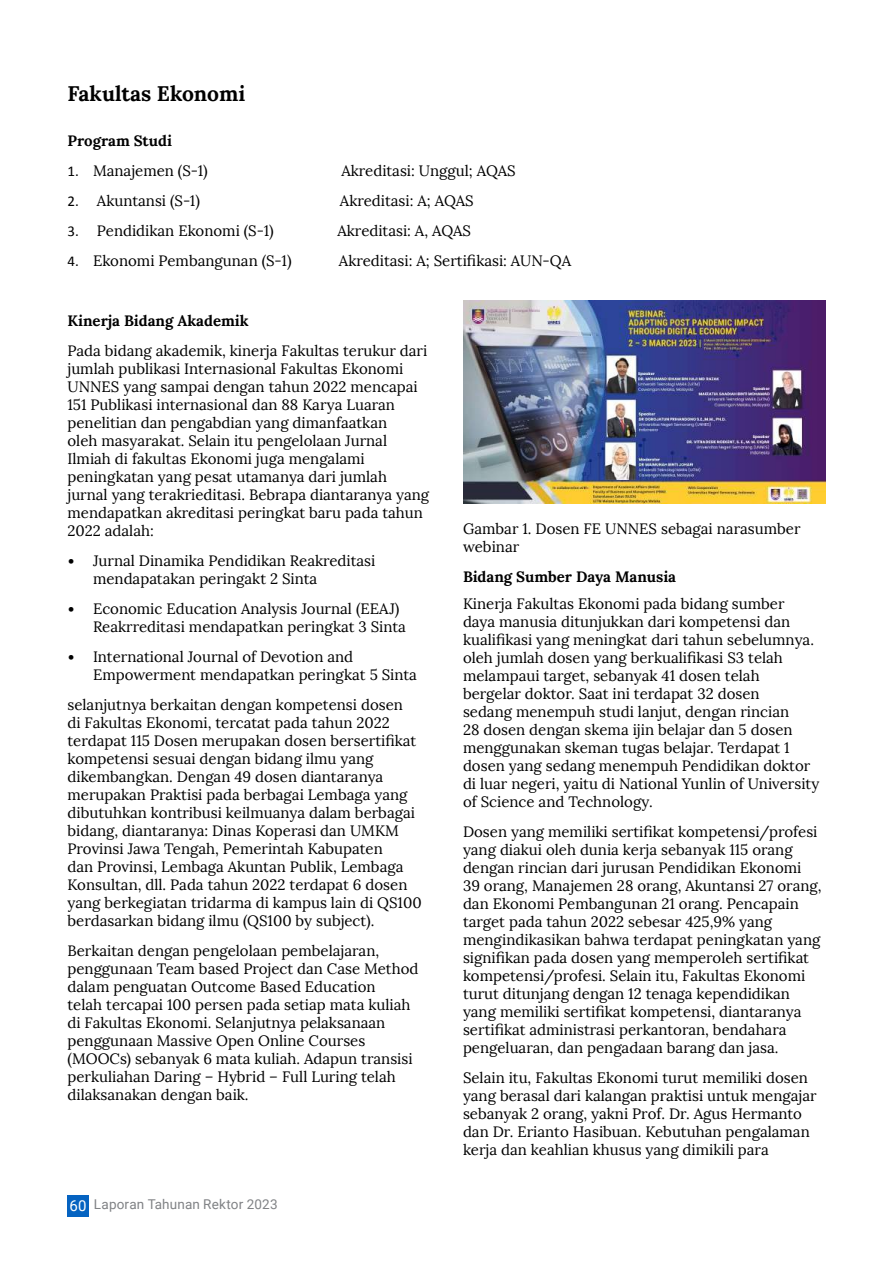
<style>
.page{position:relative;width:893px;height:1263px;background:#fff}
.page>*{position:absolute;margin:0;border:0;box-sizing:border-box;transform-origin:0 0}
.t1{font:700 21px "Lora";color:#000}
.t2{font:15px/18px "Lora";color:#000}
.t3{font:700 15px "Lora";color:#000}
.t4{font:13.5px "Roboto";letter-spacing:.01em;color:#808285}
.s1{font-family:"Calibri"}
.s2{font-size:15px;color:#fff}
</style>
<div class="page">
<div style="left:68px;top:1195px;width:21px;height:22px;background:#0563c1"></div>
<img style="left:463px;top:300px;width:362px;height:204px">
<h1 class="t1" style="left:68px;top:79px;width:179px">Fakultas Ekonomi</h1>
<p class="t3" style="left:68px;top:130px;width:106px">Program Studi</p>
<p class="t2" style="left:68px;top:161px;width:142px"><span class="s1">1.</span> Manajemen (S-1)</p>
<p class="t2" style="left:341px;top:161px;width:176px">Akreditasi: Unggul; AQAS</p>
<p class="t2" style="left:68px;top:191px;width:134px"><span class="s1">2.</span> Akuntansi (S-1)</p>
<p class="t2" style="left:340px;top:191px;width:135px">Akreditasi: A; AQAS</p>
<p class="t2" style="left:68px;top:221px;width:208px"><span class="s1">3.</span> Pendidikan Ekonomi (S-1)</p>
<p class="t2" style="left:337px;top:221px;width:135px">Akreditasi: A, AQAS</p>
<p class="t2" style="left:68px;top:251px;width:226px"><span class="s1">4.</span> Ekonomi Pembangunan (S-1)</p>
<p class="t2" style="left:339px;top:251px;width:234px">Akreditasi: A; Sertifikasi: AUN-QA</p>
<p class="t3" style="left:68px;top:310px;width:183px">Kinerja Bidang Akademik</p>
<p class="t2" style="left:68px;top:341px;width:363px">Pada bidang akademik, kinerja Fakultas terukur dari jumlah publikasi Internasional Fakultas Ekonomi UNNES yang sampai dengan tahun 2022 mencapai 151 Publikasi internasional dan 88 Karya Luaran penelitian dan pengabdian yang dimanfaatkan<br>oleh masyarakat. Selain itu pengelolaan Jurnal Ilmiah di fakultas Ekonomi juga mengalami peningkatan yang pesat utamanya dari jumlah jurnal yang terakrieditasi. Bebrapa diantaranya yang mendapatkan akreditasi peringkat baru pada tahun 2022 adalah:</p>
<p class="t2" style="left:93px;top:551px;width:284px;text-indent:-26px"><span class="s1">•</span> Jurnal Dinamika Pendidikan Reakreditasi mendapatakan peringakt 2 Sinta</p>
<p class="t2" style="left:93px;top:599px;width:314px;text-indent:-26px"><span class="s1">•</span> Economic Education Analysis Journal (EEAJ)<br>Reakrreditasi mendapatkan peringkat 3 Sinta</p>
<p class="t2" style="left:93px;top:647px;width:325px;text-indent:-26px"><span class="s1">•</span> International Journal of Devotion and<br>Empowerment mendapatkan peringkat 5 Sinta</p>
<p class="t2" style="left:68px;top:695px;width:356px">selanjutnya berkaitan dengan kompetensi dosen<br>di Fakultas Ekonomi, tercatat pada tahun 2022 terdapat 115 Dosen merupakan dosen bersertifikat kompetensi sesuai dengan bidang ilmu yang dikembangkan. Dengan 49 dosen diantaranya merupakan Praktisi pada berbagai Lembaga yang dibutuhkan kontribusi keilmuanya dalam berbagai bidang, diantaranya: Dinas Koperasi dan UMKM Provinsi Jawa Tengah, Pemerintah Kabupaten<br>dan Provinsi, Lembaga Akuntan Publik, Lembaga Konsultan, dll. Pada tahun 2022 terdapat 6 dosen yang berkegiatan tridarma di kampus lain di QS100 berdasarkan bidang ilmu (QS100 by subject).</p>
<p class="t2" style="left:68px;top:941px;width:352px">Berkaitan dengan pengelolaan pembelajaran, penggunaan Team based Project dan Case Method dalam penguatan Outcome Based Education<br>telah tercapai 100 persen pada setiap mata kuliah di Fakultas Ekonomi. Selanjutnya pelaksanaan penggunaan Massive Open Online Courses (MOOCs) sebanyak 6 mata kuliah. Adapun transisi perkuliahan Daring – Hybrid – Full Luring telah dilaksanakan dengan baik.</p>
<p class="t4" style="left:69px;top:1195px;width:210px"><span class="s2">60</span> Laporan Tahunan Rektor 2023</p>
<p class="t2" style="left:463px;top:519px;width:339px">Gambar 1. Dosen FE UNNES sebagai narasumber webinar</p>
<p class="t3" style="left:463px;top:567px;width:215px">Bidang Sumber Daya Manusia</p>
<p class="t2" style="left:463px;top:594px;width:358px">Kinerja Fakultas Ekonomi pada bidang sumber daya manusia ditunjukkan dari kompetensi dan kualifikasi yang meningkat dari tahun sebelumnya. oleh jumlah dosen yang berkualifikasi S3 telah melampaui target, sebanyak 41 dosen telah bergelar doktor. Saat ini terdapat 32 dosen<br>sedang menempuh studi lanjut, dengan rincian<br>28 dosen dengan skema ijin belajar dan 5 dosen menggunakan skeman tugas belajar. Terdapat 1 dosen yang sedang menempuh Pendidikan doktor di luar negeri, yaitu di National Yunlin of University of Science and Technology.</p>
<p class="t2" style="left:463px;top:822px;width:360px">Dosen yang memiliki sertifikat kompetensi/profesi yang diakui oleh dunia kerja sebanyak 115 orang dengan rincian dari jurusan Pendidikan Ekonomi 39 orang, Manajemen 28 orang, Akuntansi 27 orang, dan Ekonomi Pembangunan 21 orang. Pencapain target pada tahun 2022 sebesar 425,9% yang mengindikasikan bahwa terdapat peningkatan yang signifikan pada dosen yang memperoleh sertifikat kompetensi/profesi. Selain itu, Fakultas Ekonomi turut ditunjang dengan 12 tenaga kependidikan yang memiliki sertifikat kompetensi, diantaranya sertifikat administrasi perkantoran, bendahara pengeluaran, dan pengadaan barang dan jasa.</p>
<p class="t2" style="left:463px;top:1068px;width:355px">Selain itu, Fakultas Ekonomi turut memiliki dosen yang berasal dari kalangan praktisi untuk mengajar sebanyak 2 orang, yakni Prof. Dr. Agus Hermanto dan Dr. Erianto Hasibuan. Kebutuhan pengalaman kerja dan keahlian khusus yang dimikili para</p>
</div>
